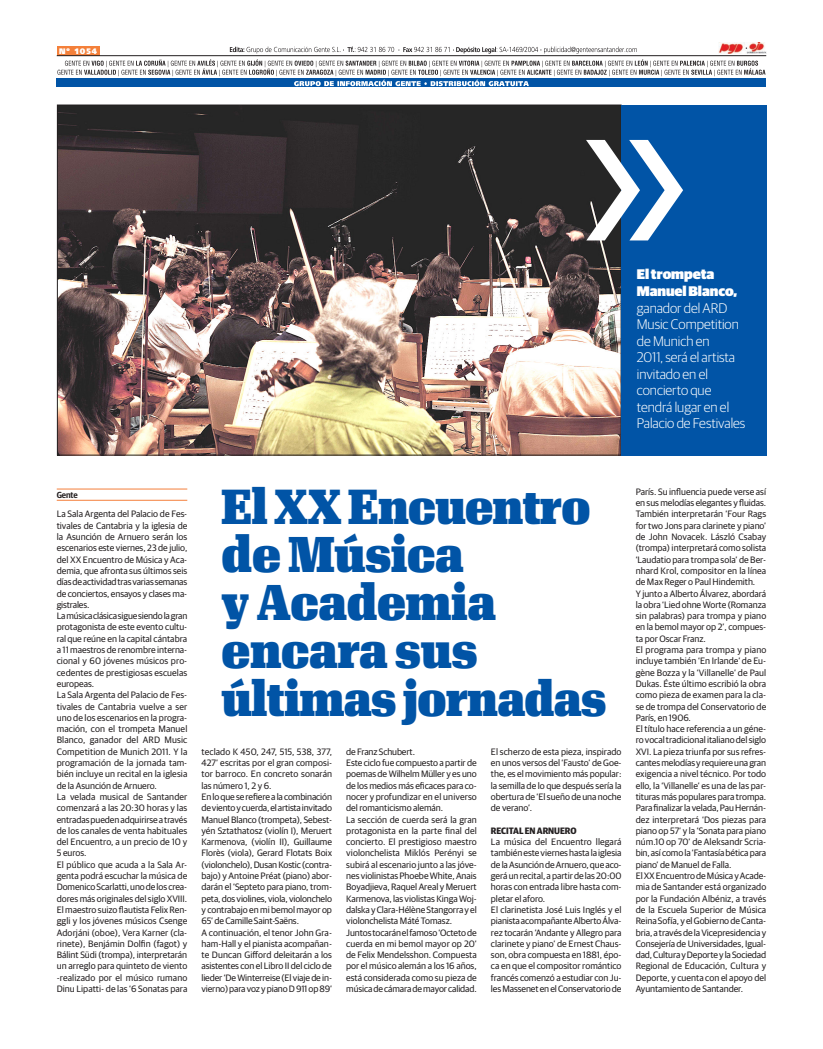
<style>
.page{position:relative;width:823px;height:1049px;background:#fff}
.page>*{position:absolute;margin:0;border:0;box-sizing:border-box;transform-origin:0 0}
.t1{font:900 49px/48px "Algebra";color:#0154a6;scale:.94 1}
.t2{font:900 48px "Algebra";letter-spacing:-.01em;color:#0154a6;scale:.94 1}
.Texto_Burgos{font:300 14px/16.5px "Guardian Sans";letter-spacing:-.005em;color:#fff}
.Texto_Burgos-2{font:900 14px/16.5px "Guardian Sans";letter-spacing:-.005em;color:#fff}
.Texto_Burgos-3{font:9.3px/11.3px "Guardian Sans";letter-spacing:-.005em;color:#231f20;text-align:justify}
.Texto_Burgos-4{font:700 9.3px "Guardian Sans Narrow";letter-spacing:-.005em;color:#231f20}
.Texto_Burgos-5{font:600 8.8px "Guardian Sans Narrow";letter-spacing:-.015em;color:#231f20}
.t3{font:900 8px "Frutiger";letter-spacing:.13em;color:#fff;scale:.94 1}
</style>
<div class="page">
<div style="left:57px;top:78px;width:708px;height:9px;background:#0154a6"></div>
<svg style="left:57px;top:47px;width:708px;height:39px"></svg>
<hr style="left:57px;top:489px;width:130px;height:1px;background:#f47f3b">
<hr style="left:57px;top:500px;width:130px;height:1px;background:#f47f3b">
<img style="left:59px;top:107px;width:560px;height:346px">
<div style="left:621px;top:105px;width:144px;height:350px;background:#0154a6"></div>
<svg style="left:585px;top:140px;width:97px;height:100px"></svg>
<img style="left:718px;top:43px;width:47px;height:11px">
<p class="t3" style="left:59px;top:47px;width:42px">Nº 1054</p>
<p class="Texto_Burgos-2" style="left:636px;top:265px;width:102px">El trompeta<br>Manuel Blanco,</p>
<p class="Texto_Burgos" style="left:636px;top:298px;width:110px">ganador del ARD<br>Music Competition de Munich en<br>2011, será el artista invitado en el concierto que tendrá lugar en el<br>Palacio de Festivales</p>
<p class="Texto_Burgos-5" style="left:57px;top:488px;width:23px">Gente</p>
<p class="Texto_Burgos-3" style="left:57px;top:508px;width:132px">La Sala Argenta del Palacio de Fes&shy;tivales de Cantabria y la iglesia de la Asunción de Arnuero serán los escenarios este viernes, 23 de julio, del XX Encuentro de Música y Aca&shy;demia, que afronta sus últimos seis días de actividad tras varias semanas de conciertos, ensayos y clases ma&shy;gistrales.</p>
<p class="Texto_Burgos-3" style="left:57px;top:609px;width:132px">La música clásica sigue siendo la gran protagonista de este evento cultu&shy;ral que reúne en la capital cántabra a 11 maestros de renombre interna&shy;cional y 60 jóvenes músicos pro&shy;cedentes de prestigiosas escuelas europeas.</p>
<p class="Texto_Burgos-3" style="left:57px;top:689px;width:132px">La Sala Argenta del Palacio de Fes&shy;tivales de Cantabria vuelve a ser uno de los escenarios en la progra&shy;mación, con el trompeta Manuel Blanco, ganador del ARD Music Competition de Munich 2011. Y la programación de la jornada tam&shy;bién incluye un recital en la iglesia de la Asunción de Arnuero.</p>
<p class="Texto_Burgos-3" style="left:57px;top:790px;width:132px">La velada musical de Santander comenzará a las 20:30 horas y las entradas pueden adquirirse a través de los canales de venta habituales del Encuentro, a un precio de 10 y 5 euros.</p>
<p class="Texto_Burgos-3" style="left:57px;top:858px;width:132px">El público que acuda a la Sala Ar&shy;genta podrá escuchar la música de Domenico Scarlatti, uno de los crea&shy;dores más originales del siglo XVIII.</p>
<p class="Texto_Burgos-3" style="left:57px;top:903px;width:132px">El maestro suizo flautista Felix Ren&shy;ggli y los jóvenes músicos Csenge Adorjáni (oboe), Vera Karner (cla&shy;rinete), Benjámin Dolfin (fagot) y Bálint Südi (trompa), interpretarán un arreglo para quinteto de viento -realizado por el músico rumano Dinu Lipatti- de las ‘6 Sonatas para</p>
<p class="t2" style="left:221px;top:469px;width:393px">El XX Encuentro</p>
<p class="t1" style="left:221px;top:525px;width:293px">de Música y Academia encara sus</p>
<p class="t2" style="left:221px;top:661px;width:410px">últimas jornadas</p>
<p class="Texto_Burgos-3" style="left:201px;top:745px;width:132px">teclado K 450, 247, 515, 538, 377, 427’ escritas por el gran composi&shy;tor barroco. En concreto sonarán las número 1, 2 y 6.</p>
<p class="Texto_Burgos-3" style="left:201px;top:790px;width:132px">En lo que se refiere a la combinación de viento y cuerda, el artista invitado Manuel Blanco (trompeta), Sebest&shy;yén Sztathatosz (violín I), Meruert Karmenova, (violín II), Guillaume Florès (viola), Gerard Flotats Boix (violonchelo), Dusan Kostic (contra&shy;bajo) y Antoine Préat (piano) abor&shy;darán el ‘Septeto para piano, trom&shy;peta, dos violines, viola, violonchelo y contrabajo en mi bemol mayor op 65’ de Camille Saint-Saëns.</p>
<p class="Texto_Burgos-3" style="left:201px;top:926px;width:132px">A continuación, el tenor John Gra&shy;ham-Hall y el pianista acompañan&shy;te Duncan Gifford deleitarán a los asistentes con el Libro II del ciclo de lieder ‘De Winterreise (El viaje de in&shy;vierno) para voz y piano D 911 op 89’</p>
<p class="Texto_Burgos-3" style="left:346px;top:745px;width:70px">de Franz Schubert.</p>
<p class="Texto_Burgos-3" style="left:346px;top:756px;width:132px">Este ciclo fue compuesto a partir de poemas de Wilhelm Müller y es uno de los medios más eficaces para co&shy;nocer y profundizar en el universo del romanticismo alemán.</p>
<p class="Texto_Burgos-3" style="left:346px;top:813px;width:132px">La sección de cuerda será la gran protagonista en la parte final del concierto. El prestigioso maestro violonchelista Miklós Perényi se subirá al escenario junto a las jóve&shy;nes violinistas Phoebe White, Anais Boyadjieva, Raquel Areal y Meruert Karmenova, las violistas Kinga Woj&shy;dalska y Clara-Hélène Stangorra y el violonchelista Máté Tomasz.</p>
<p class="Texto_Burgos-3" style="left:346px;top:926px;width:132px">Juntos tocarán el famoso ‘Octeto de cuerda en mi bemol mayor op 20’ de Felix Mendelsshon. Compuesta por el músico alemán a los 16 años, está considerada como su pieza de música de cámara de mayor calidad.</p>
<p class="Texto_Burgos-3" style="left:490px;top:745px;width:132px">El scherzo de esta pieza, inspirado en unos versos del ‘Fausto’ de Goe&shy;the, es el movimiento más popular: la semilla de lo que después sería la obertura de ‘El sueño de una noche de verano’.</p>
<p class="Texto_Burgos-4" style="left:490px;top:824px;width:87px">RECITAL EN ARNUERO</p>
<p class="Texto_Burgos-3" style="left:490px;top:835px;width:132px">La música del Encuentro llegará también este viernes hasta la iglesia de la Asunción de Arnuero, que aco&shy;gerá un recital, a partir de las 20:00 horas con entrada libre hasta com&shy;pletar el aforo.</p>
<p class="Texto_Burgos-3" style="left:490px;top:903px;width:132px">El clarinetista José Luis Inglés y el pianista acompañante Alberto Álva&shy;rez tocarán ‘Andante y Allegro para clarinete y piano’ de Ernest Chaus&shy;son, obra compuesta en 1881, épo&shy;ca en que el compositor romántico francés comenzó a estudiar con Ju&shy;les Massenet en el Conservatorio de</p>
<p class="Texto_Burgos-3" style="left:635px;top:485px;width:132px">París. Su influencia puede verse así en sus melodías elegantes y fluidas.</p>
<p class="Texto_Burgos-3" style="left:635px;top:508px;width:132px">También interpretarán ‘Four Rags for two Jons para clarinete y piano’ de John Novacek. László Csabay (trompa) interpretará como solista ‘Laudatio para trompa sola’ de Ber&shy;nhard Krol, compositor en la línea de Max Reger o Paul Hindemith.</p>
<p class="Texto_Burgos-3" style="left:635px;top:587px;width:132px">Y junto a Alberto Álvarez, abordará la obra ‘Lied ohne Worte (Romanza sin palabras) para trompa y piano en la bemol mayor op 2’, compues&shy;ta por Oscar Franz.</p>
<p class="Texto_Burgos-3" style="left:635px;top:643px;width:132px">El programa para trompa y piano incluye también ‘En Irlande’ de Eu&shy;gène Bozza y la ‘Villanelle’ de Paul Dukas. Éste último escribió la obra como pieza de examen para la cla&shy;se de trompa del Conservatorio de París, en 1906.</p>
<p class="Texto_Burgos-3" style="left:635px;top:722px;width:132px">El título hace referencia a un géne&shy;ro vocal tradicional italiano del siglo XVI. La pieza triunfa por sus refres&shy;cantes melodías y requiere una gran exigencia a nivel técnico. Por todo ello, la ‘Villanelle’ es una de las par&shy;tituras más populares para trompa.</p>
<p class="Texto_Burgos-3" style="left:635px;top:802px;width:132px">Para finalizar la velada, Pau Hernán&shy;dez interpretará ‘Dos piezas para piano op 57’ y la ‘Sonata para piano núm.10 op 70’ de Aleksandr Scria&shy;bin, así como la ‘Fantasía bética para piano’ de Manuel de Falla.</p>
<p class="Texto_Burgos-3" style="left:635px;top:869px;width:132px">El XX Encuentro de Música y Acade&shy;mia de Santander está organizado por la Fundación Albéniz, a través de la Escuela Superior de Música Reina Sofía, y el Gobierno de Canta&shy;bria, a través de la Vicepresidencia y Consejería de Universidades, Igual&shy;dad, Cultura y Deporte y la Sociedad Regional de Educación, Cultura y Deporte, y cuenta con el apoyo del Ayuntamiento de Santander.</p>
</div>
